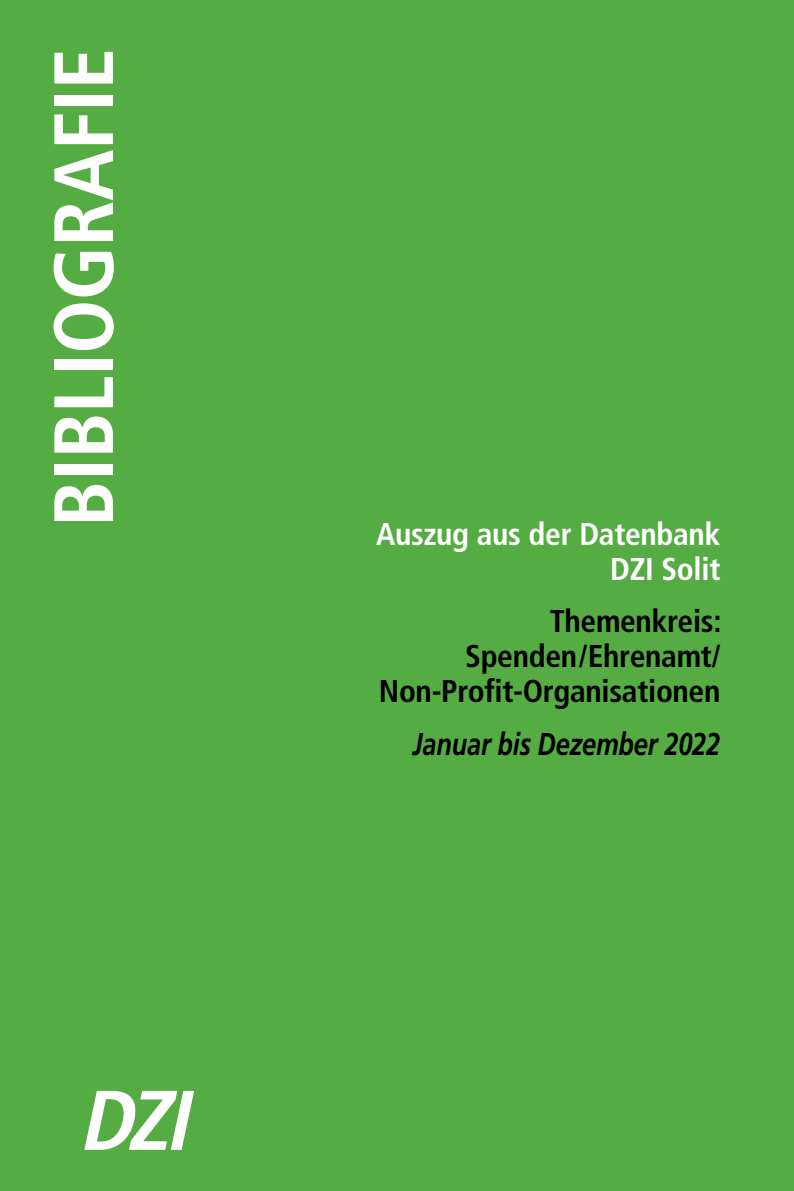
<style>
.page{position:relative;width:794px;height:1191px;background:#55ac42}
.page>*{position:absolute;margin:0;border:0;box-sizing:border-box;transform-origin:0 0}
.t1{font:700 condensed 84px "Frutiger";letter-spacing:-.01em;color:#fff}
.t2{font:700 condensed 31.5px/35px "Frutiger";letter-spacing:-.01em;color:#000;text-align:right}
.t3{font:700 condensed 31.5px/35px "Frutiger";letter-spacing:-.01em;color:#fff;text-align:right}
.t4{font:italic 700 31.5px "Frutiger";letter-spacing:-.01em;color:#000;scale:.81 1}
</style>
<div class="page">
<svg style="left:84px;top:1090px;width:110px;height:59px"></svg>
<h1 class="t1" style="left:34px;top:527px;width:481px;rotate:-90deg">Bibliografie</h1>
<p class="t3" style="left:376px;top:516px;width:346px">Auszug aus der Datenbank<br>DZI Solit</p>
<p class="t2" style="left:379px;top:604px;width:344px">Themenkreis:<br>Spenden/Ehrenamt/<br>Non-Profit-Organisationen</p>
<p class="t4" style="left:413px;top:725px;width:381px">Januar bis Dezember 2022</p>
</div>
